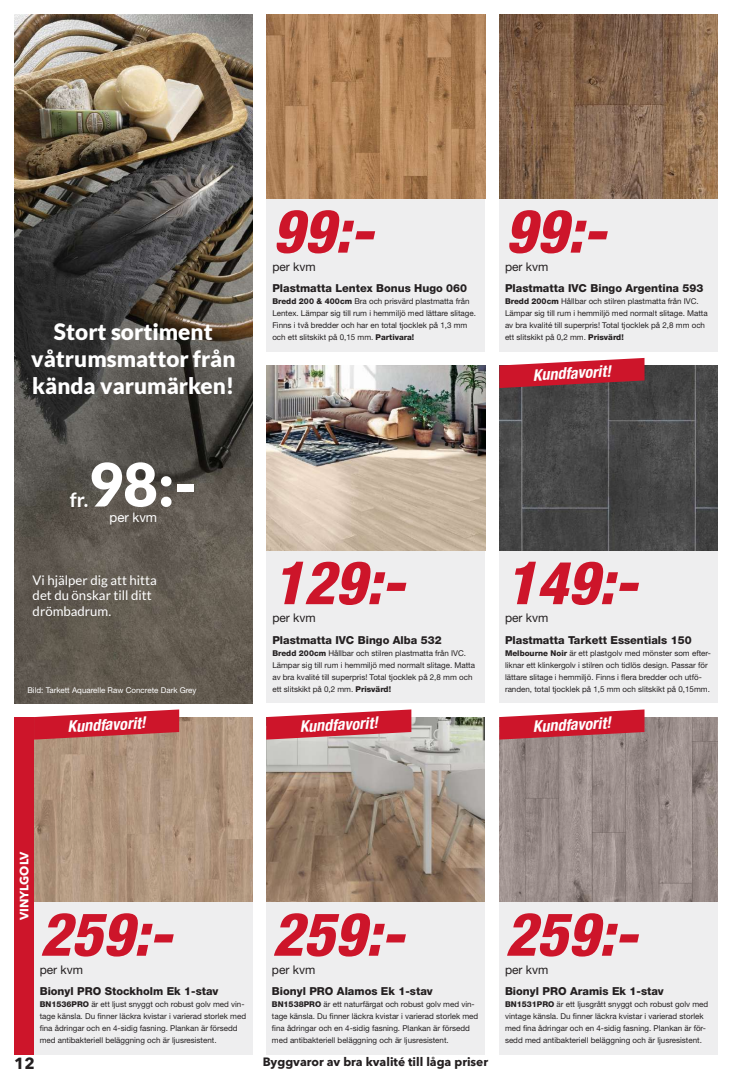
<style>
.page{position:relative;width:732px;height:1083px;background:#fff}
.page>*{position:absolute;margin:0;border:0;box-sizing:border-box;transform-origin:0 0}
.t1{font:italic 800 condensed 60px "Helvetica Neue LT Std";color:#cd152a}
.t2{font:900 60px "Lato";color:#fff}
.t3{font:900 22.6px/27.1px "Lato";color:#fff;text-align:center}
.t4{font:700 20px "Lato";color:#fff}
.t5{font:italic 700 condensed 16px "Helvetica Neue LT Std";color:#fff}
.t6{font:700 16px "Avenir Next LT Pro";color:#231f20}
.t7{font:13.2px/15.8px "Lato";color:#fff}
.t8{font:13.2px "Helvetica Neue LT Std";color:#fff}
.t9{font:12px "Helvetica Neue LT Std";color:#231f20}
.t10{font:700 12px "Avenir Next LT Pro";color:#231f20}
.t11{font:700 12px "Avenir Next LT Pro";color:#fff}
.t12{font:800 11px "Helvetica Neue LT Std";color:#231f20}
.t13{font:8px/12px "Helvetica Neue LT Std";color:#231f20}
.t14{font:8px "Helvetica Neue LT Std";color:#fff}
.s1{font-weight:800}
</style>
<div class="page">
<div style="left:266px;top:14px;width:219px;height:337px;background:#eeeeef"></div>
<img style="left:266px;top:14px;width:219px;height:184px">
<div style="left:499px;top:366px;width:218px;height:337px;background:#eeeeef"></div>
<img style="left:499px;top:366px;width:218px;height:184px">
<svg style="left:499px;top:358px;width:145px;height:30px;background:#c23847"></svg>
<div style="left:266px;top:366px;width:219px;height:337px;background:#eeeeef"></div>
<img style="left:266px;top:366px;width:219px;height:184px">
<div style="left:499px;top:14px;width:218px;height:337px;background:#eeeeef"></div>
<img style="left:499px;top:14px;width:218px;height:184px">
<div style="left:14px;top:717px;width:20px;height:337px;background:#cd152a"></div>
<div style="left:34px;top:717px;width:218px;height:337px;background:#eeeeef"></div>
<div style="left:266px;top:717px;width:218px;height:337px;background:#eeeeef"></div>
<img style="left:34px;top:717px;width:218px;height:184px">
<img style="left:266px;top:717px;width:218px;height:184px">
<svg style="left:266px;top:709px;width:145px;height:30px;background:#d44a59"></svg>
<svg style="left:34px;top:709px;width:145px;height:30px;background:#d04451"></svg>
<div style="left:499px;top:717px;width:218px;height:337px;background:#eeeeef"></div>
<img style="left:499px;top:717px;width:218px;height:184px">
<svg style="left:499px;top:709px;width:145px;height:30px;background:#ce4352"></svg>
<img style="left:14px;top:14px;width:238px;height:689px">
<h2 class="t3" style="left:31px;top:318px;width:206px">Stort sortiment våtrumsmattor från kända varumärken!</h2>
<h1 class="t2" style="left:88px;top:449px;width:110px">98:-</h1>
<h3 class="t8" style="left:109px;top:509px;width:49px">per kvm</h3>
<h3 class="t4" style="left:70px;top:488px;width:20px">fr.</h3>
<h3 class="t7" style="left:33px;top:572px;width:125px">Vi hjälper dig att hitta det du önskar till ditt drömbadrum.</h3>
<p class="t14" style="left:27px;top:685px;width:171px">Bild: Tarkett Aquarelle Raw Concrete Dark Grey</p>
<h1 class="t1" style="left:272px;top:194px;width:102px">99:-</h1>
<h3 class="t9" style="left:272px;top:259px;width:45px">per kvm</h3>
<h3 class="t12" style="left:272px;top:282px;width:196px">Plastmatta Lentex Bonus Hugo 060</h3>
<p class="t13" style="left:272px;top:295px;width:205px"><span class="s1">Bredd 200 &amp; 400cm</span> Bra och prisvärd plastmatta från Lentex. Lämpar sig till rum i hemmiljö med lättare slitage.<br>Finns i två bredder och har en total tjocklek på 1,3 mm och ett slitskikt på 0,15 mm. <span class="s1">Partivara!</span></p>
<h1 class="t1" style="left:272px;top:546px;width:133px">129:-</h1>
<h3 class="t9" style="left:272px;top:611px;width:45px">per kvm</h3>
<h3 class="t12" style="left:272px;top:633px;width:171px">Plastmatta IVC Bingo Alba 532</h3>
<p class="t13" style="left:272px;top:647px;width:204px"><span class="s1">Bredd 200cm</span> Hållbar och stilren plastmatta från IVC.<br>Lämpar sig till rum i hemmiljö med normalt slitage. Matta av bra kvalité till superpris! Total tjocklek på 2,8 mm och ett slitskikt på 0,2 mm. <span class="s1">Prisvärd!</span></p>
<h3 class="t5" style="left:67px;top:717px;width:80px;rotate:-3deg">Kundfavorit!</h3>
<h3 class="t5" style="left:299px;top:717px;width:80px;rotate:-3deg">Kundfavorit!</h3>
<h1 class="t1" style="left:505px;top:194px;width:102px">99:-</h1>
<h3 class="t9" style="left:505px;top:259px;width:45px">per kvm</h3>
<h3 class="t12" style="left:505px;top:282px;width:200px">Plastmatta IVC Bingo Argentina 593</h3>
<p class="t13" style="left:505px;top:295px;width:204px"><span class="s1">Bredd 200cm</span> Hållbar och stilren plastmatta från IVC.<br>Lämpar sig till rum i hemmiljö med normalt slitage. Matta av bra kvalité till superpris! Total tjocklek på 2,8 mm och ett slitskikt på 0,2 mm. <span class="s1">Prisvärd!</span></p>
<h3 class="t5" style="left:532px;top:365px;width:80px;rotate:-3deg">Kundfavorit!</h3>
<h1 class="t1" style="left:505px;top:546px;width:133px">149:-</h1>
<h3 class="t9" style="left:505px;top:611px;width:45px">per kvm</h3>
<h3 class="t12" style="left:505px;top:633px;width:188px">Plastmatta Tarkett Essentials 150</h3>
<p class="t13" style="left:505px;top:647px;width:207px"><span class="s1">Melbourne Noir</span> är ett plastgolv med mönster som efter&shy;liknar ett klinkergolv i stilren och tidlös design. Passar för lättare slitage i hemmiljö. Finns i flera bredder och utfö&shy;randen, total tjocklek på 1,5 mm och slitskikt på 0,15mm.</p>
<h3 class="t5" style="left:532px;top:717px;width:80px;rotate:-3deg">Kundfavorit!</h3>
<h3 class="t11" style="left:17px;top:920px;width:71px;rotate:-90deg">VINYLGOLV</h3>
<h1 class="t1" style="left:40px;top:897px;width:133px">259:-</h1>
<h3 class="t9" style="left:40px;top:962px;width:45px">per kvm</h3>
<h3 class="t12" style="left:40px;top:985px;width:180px">Bionyl PRO Stockholm Ek 1-stav</h3>
<p class="t13" style="left:40px;top:998px;width:208px"><span class="s1">BN1536PRO</span> är ett ljust snyggt och robust golv med vin&shy;tage känsla. Du finner läckra kvistar i varierad storlek med fina ådringar och en 4-sidig fasning. Plankan är försedd med antibakteriell beläggning och är ljusresistent.</p>
<h3 class="t6" style="left:14px;top:1053px;width:22px">12</h3>
<h1 class="t1" style="left:272px;top:897px;width:133px">259:-</h1>
<h3 class="t9" style="left:272px;top:962px;width:45px">per kvm</h3>
<h3 class="t12" style="left:272px;top:985px;width:162px">Bionyl PRO Alamos Ek 1-stav</h3>
<p class="t13" style="left:272px;top:998px;width:208px"><span class="s1">BN1538PRO</span> är ett naturfärgat och robust golv med vin&shy;tage känsla. Du finner läckra kvistar i varierad storlek med fina ådringar och en 4-sidig fasning. Plankan är försedd med antibakteriell beläggning och är ljusresistent.</p>
<h3 class="t10" style="left:262px;top:1054px;width:227px">Byggvaror av bra kvalité till låga priser</h3>
<h1 class="t1" style="left:505px;top:897px;width:133px">259:-</h1>
<h3 class="t9" style="left:505px;top:962px;width:45px">per kvm</h3>
<h3 class="t12" style="left:505px;top:985px;width:160px">Bionyl PRO Aramis Ek 1-stav</h3>
<p class="t13" style="left:505px;top:998px;width:205px"><span class="s1">BN1531PRO</span> är ett ljusgrått snyggt och robust golv med vintage känsla. Du finner läckra kvistar i varierad storlek med fina ådringar och en 4-sidig fasning. Plankan är för&shy;sedd med antibakteriell beläggning och är ljusresistent.</p>
</div>
